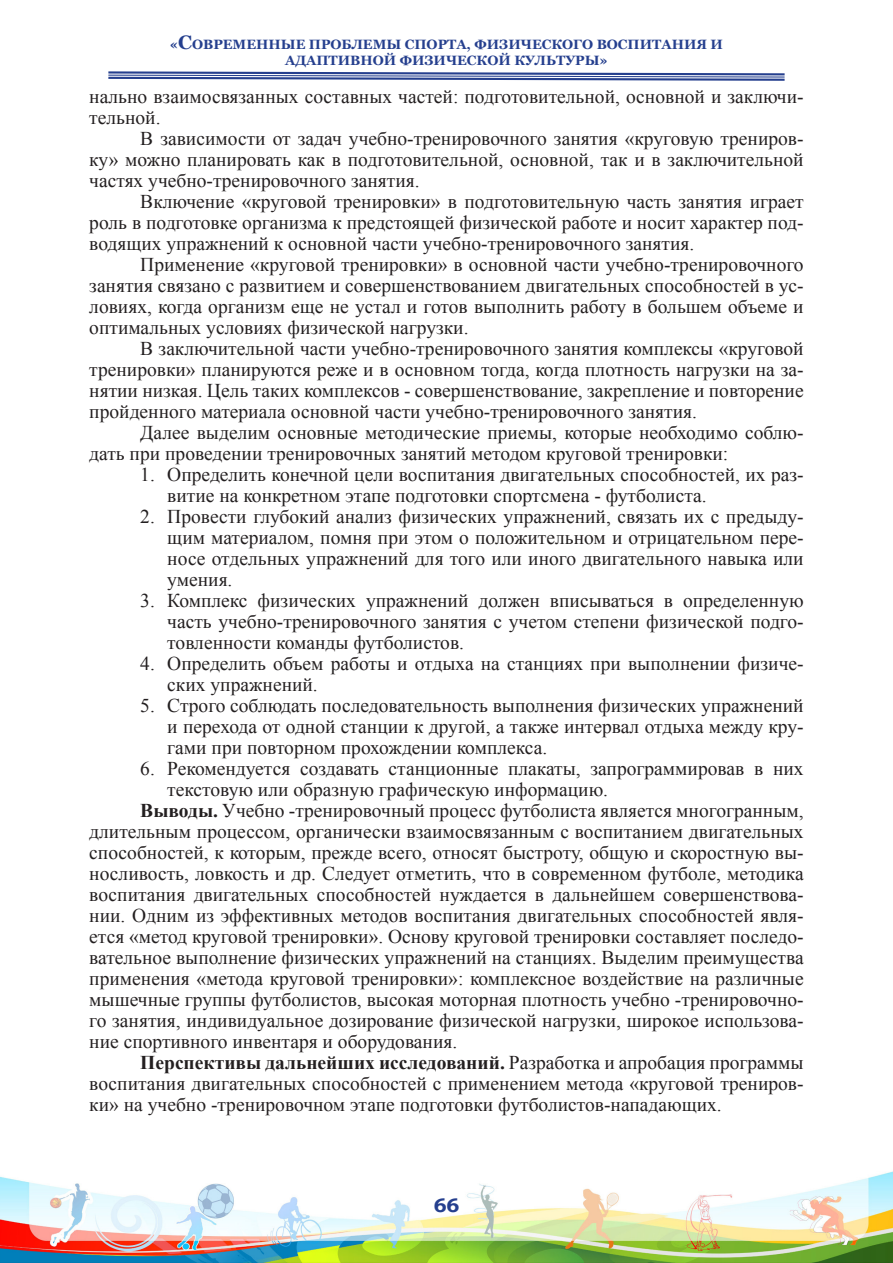
<style>
.page{position:relative;width:893px;height:1263px;background:#fff}
.page>*{position:absolute;margin:0;border:0;box-sizing:border-box;transform-origin:0 0}
.t1{font:19.5px/21px "Times New Roman";color:#231f20;text-align:justify}
.t2{font:700 19.5px "Bookman Old Style";color:#253f8e}
.t3{font:700 13.5px/16.2px "Georgia";color:#253f8e;text-align:center}
.s1{font-size:19.5px}
.s2{font-weight:700}
</style>
<div class="page">
<img style="left:0;top:1171px;width:893px;height:92px">
<svg style="left:108px;top:71px;width:677px;height:10px"></svg>
<p class="t3" style="left:170px;top:36px;width:555px">«<span class="s1">С</span>ОВРЕМЕННЫЕ ПРОБЛЕМЫ СПОРТА, ФИЗИЧЕСКОГО ВОСПИТАНИЯ И<br>АДАПТИВНОЙ ФИЗИЧЕСКОЙ КУЛЬТУРЫ»</p>
<p class="t1" style="left:89px;top:85px;width:716px">нально взаимосвязанных составных частей: подготовительной, основной и заключи&shy;тельной.</p>
<p class="t1" style="left:89px;top:127px;width:716px;text-indent:51px">В зависимости от задач учебно-тренировочного занятия «круговую трениров&shy;ку» можно планировать как в подготовительной, основной, так и в заключительной частях учебно-тренировочного занятия.</p>
<p class="t1" style="left:89px;top:190px;width:716px;text-indent:51px">Включение «круговой тренировки» в подготовительную часть занятия играет роль в подготовке организма к предстоящей физической работе и носит характер под&shy;водящих упражнений к основной части учебно-тренировочного занятия.</p>
<p class="t1" style="left:89px;top:253px;width:716px;text-indent:51px">Применение «круговой тренировки» в основной части учебно-тренировочного занятия связано с развитием и совершенствованием двигательных способностей в ус&shy;ловиях, когда организм еще не устал и готов выполнить работу в большем объеме и оптимальных условиях физической нагрузки.</p>
<p class="t1" style="left:89px;top:337px;width:716px;text-indent:51px">В заключительной части учебно-тренировочного занятия комплексы «круговой тренировки» планируются реже и в основном тогда, когда плотность нагрузки на за&shy;нятии низкая. Цель таких комплексов - совершенствование, закрепление и повторение пройденного материала основной части учебно-тренировочного занятия.</p>
<p class="t1" style="left:89px;top:421px;width:716px;text-indent:51px">Далее выделим основные методические приемы, которые необходимо соблю&shy;дать при проведении тренировочных занятий методом круговой тренировки:</p>
<p class="t1" style="left:167px;top:463px;width:638px;text-indent:-27px">1. Определить конечной цели воспитания двигательных способностей, их раз&shy;витие на конкретном этапе подготовки спортсмена - футболиста.</p>
<p class="t1" style="left:167px;top:505px;width:638px;text-indent:-27px">2. Провести глубокий анализ физических упражнений, связать их с предыду&shy;щим материалом, помня при этом о положительном и отрицательном пере&shy;носе отдельных упражнений для того или иного двигательного навыка или умения.</p>
<p class="t1" style="left:167px;top:589px;width:638px;text-indent:-27px">3. Комплекс физических упражнений должен вписываться в определенную часть учебно-тренировочного занятия с учетом степени физической подго&shy;товленности команды футболистов.</p>
<p class="t1" style="left:167px;top:652px;width:638px;text-indent:-27px">4. Определить объем работы и отдыха на станциях при выполнении физиче&shy;ских упражнений.</p>
<p class="t1" style="left:167px;top:694px;width:638px;text-indent:-27px">5. Строго соблюдать последовательность выполнения физических упражнений и перехода от одной станции к другой, а также интервал отдыха между кру&shy;гами при повторном прохождении комплекса.</p>
<p class="t1" style="left:167px;top:757px;width:638px;text-indent:-27px">6. Рекомендуется создавать станционные плакаты, запрограммировав в них текстовую или образную графическую информацию.</p>
<p class="t1" style="left:89px;top:799px;width:716px;text-indent:51px"><span class="s2">Выводы.</span> Учебно -тренировочный процесс футболиста является многогранным, длительным процессом, органически взаимосвязанным с воспитанием двигательных способностей, к которым, прежде всего, относят быстроту, общую и скоростную вы&shy;носливость, ловкость и др. Следует отметить, что в современном футболе, методика воспитания двигательных способностей нуждается в дальнейшем совершенствова&shy;нии. Одним из эффективных методов воспитания двигательных способностей явля&shy;ется «метод круговой тренировки». Основу круговой тренировки составляет последо&shy;вательное выполнение физических упражнений на станциях. Выделим преимущества применения «метода круговой тренировки»: комплексное воздействие на различные мышечные группы футболистов, высокая моторная плотность учебно -тренировочно&shy;го занятия, индивидуальное дозирование физической нагрузки, широкое использова&shy;ние спортивного инвентаря и оборудования.</p>
<p class="t1" style="left:89px;top:1051px;width:716px;text-indent:51px"><span class="s2">Перспективы дальнейших исследований.</span> Разработка и апробация программы воспитания двигательных способностей с применением метода «круговой трениров&shy;ки» на учебно -тренировочном этапе подготовки футболистов-нападающих.</p>
<p class="t2" style="left:434px;top:1191px;width:27px">66</p>
</div>
